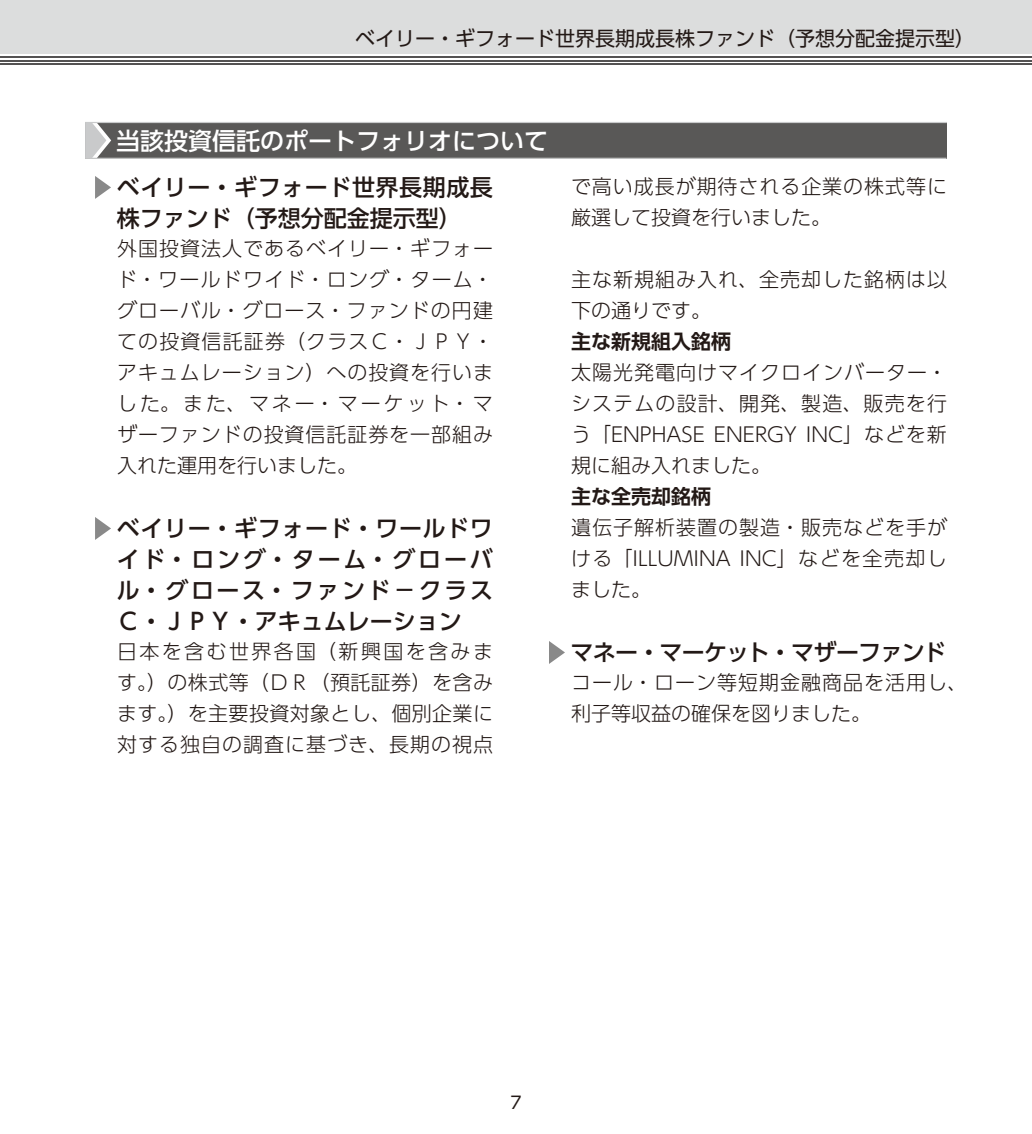
<style>
.page{position:relative;width:1032px;height:1134px;background:#fff}
.page>*{position:absolute;margin:0;border:0;box-sizing:border-box;transform-origin:0 0}
.t1{font:500 24px "UD Shin Go Pro";color:#fff}
.t2{font:500 23px/31px "UD Shin Go Pro";letter-spacing:.025em;color:#231916}
.t3{font:500 23px "UD Shin Go Pro";letter-spacing:-.035em;color:#231916}
.t4{font:300 20px/31px "UD Shin Go Pro";letter-spacing:.045em;color:#231916;text-align:justify}
.t5{font:20px "UD Shin Go Pro";color:#231916}
.t6{font:700 20px "UD Shin Go Pro De";color:#231916}
.t7{font:17px "UD Shin Go Pro";color:#231916}
</style>
<div class="page">
<div style="left:0;top:0;width:1032px;height:54px;background:#dcdddd"></div>
<hr style="left:0;top:63px;width:1032px;height:2px;background:#545252">
<hr style="left:0;top:60px;width:1032px;height:1px;background:#545252">
<hr style="left:0;top:56px;width:1032px;height:2px;background:#545252">
<div style="left:85px;top:122px;width:862px;height:36px;background:#595857"></div>
<hr style="left:85px;top:158px;width:861px;height:1px;background:#c9cacb">
<hr style="left:85px;top:122px;width:862px;height:1px;background:#c9cacb">
<svg style="left:85px;top:123px;width:26px;height:35px"></svg>
<svg style="left:95px;top:176px;width:16px;height:23px"></svg>
<svg style="left:95px;top:517px;width:16px;height:23px"></svg>
<svg style="left:549px;top:641px;width:16px;height:23px"></svg>
<p class="t5" style="left:355px;top:22px;width:621px">ベイリー・ギフォード世界長期成長株ファンド（予想分配金提示型）</p>
<p class="t1" style="left:116px;top:121px;width:433px">当該投資信託のポートフォリオについて</p>
<p class="t2" style="left:117px;top:171px;width:378px">ベイリー・ギフォード世界長期成長株ファンド（予想分配金提示型）</p>
<p class="t4" style="left:117px;top:232px;width:377px">外国投資法人であるベイリー・ギフォード・ワールドワイド・ロング・ターム・グローバル・グロース・ファンドの円建ての投資信託証券（クラスＣ・ＪＰＹ・アキュムレーション）への投資を行いました。また、マネー・マーケット・マザーファンドの投資信託証券を一部組み入れた運用を行いました。</p>
<p class="t2" style="left:117px;top:512px;width:378px;text-align:justify">ベイリー・ギフォード・ワールドワイド・ロング・ターム・グローバル・グロース・ファンド－クラスＣ・ＪＰＹ・アキュムレーション</p>
<p class="t4" style="left:117px;top:635px;width:377px">日本を含む世界各国（新興国を含みます。）の株式等（ＤＲ（預託証券）を含みます。）を主要投資対象とし、個別企業に対する独自の調査に基づき、長期の視点</p>
<p class="t4" style="left:571px;top:170px;width:377px">で高い成長が期待される企業の株式等に厳選して投資を行いました。</p>
<p class="t4" style="left:571px;top:263px;width:377px">主な新規組み入れ、全売却した銘柄は以下の通りです。</p>
<p class="t6" style="left:571px;top:325px;width:161px">主な新規組入銘柄</p>
<p class="t4" style="left:571px;top:356px;width:377px">太陽光発電向けマイクロインバーター・システムの設計、開発、製造、販売を行う「ENPHASE ENERGY INC」などを新規に組み入れました。</p>
<p class="t6" style="left:571px;top:480px;width:141px">主な全売却銘柄</p>
<p class="t4" style="left:571px;top:511px;width:377px">遺伝子解析装置の製造・販売などを手がける「ILLUMINA INC」などを全売却しました。</p>
<p class="t3" style="left:570px;top:634px;width:377px">マネー・マーケット・マザーファンド</p>
<p class="t4" style="left:571px;top:666px;width:397px">コール・ローン等短期金融商品を活用し、利子等収益の確保を図りました。</p>
<p class="t7" style="left:510px;top:1089px;width:13px">7</p>
</div>
